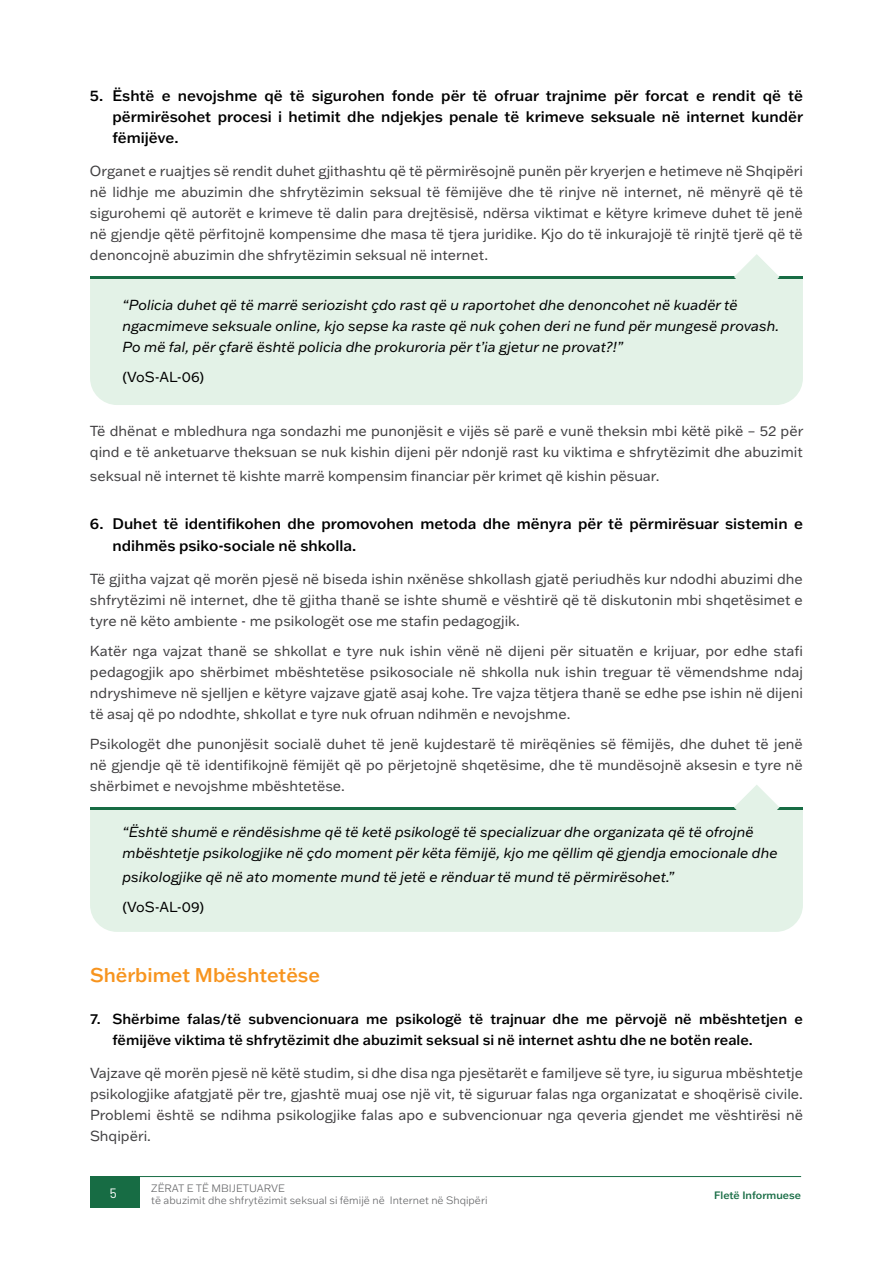
<style>
.page{position:relative;width:893px;height:1263px;background:#fff}
.page>*{position:absolute;margin:0;border:0;box-sizing:border-box;transform-origin:0 0}
.t1{font:500 19.5px "Franklin Gothic ATF";color:#f7941e}
.t2{font:500 15px/21px "Franklin Gothic ATF";color:#000;text-align:justify}
.t3{font:14.25px/21px "Franklin Gothic ATF";color:#414042;text-align:justify}
.t4{font:italic 14.25px/21px "Franklin Gothic ATF";color:#000}
.t5{font:500 14.25px/21px "Franklin Gothic ATF";color:#000}
.t6{font:14.25px "Franklin Gothic ATF";color:#000}
.t7{font:13.5px "Barlow";color:#fff}
.t8{font:300 10.5px/12.6px "Franklin Gothic ATF";color:#636466}
.t9{font:500 10.5px "Franklin Gothic ATF";color:#176c44}
</style>
<div class="page">
<div style="left:90px;top:1176px;width:50px;height:31px;background:#176c44"></div>
<hr style="left:140px;top:1176px;width:661px;height:1px;background:#176c44">
<div style="left:90px;top:279px;width:713px;height:126px;background:#e3f2e7"></div>
<hr style="left:90px;top:277px;width:713px;height:2px;background:#176c44">
<svg style="left:734px;top:254px;width:45px;height:46px"></svg>
<div style="left:90px;top:809px;width:713px;height:123px;background:#e3f2e7"></div>
<hr style="left:90px;top:807px;width:713px;height:2px;background:#176c44">
<svg style="left:734px;top:785px;width:45px;height:45px"></svg>
<p class="t2" style="left:112px;top:85px;width:692px;text-indent:-22px">5. Është e nevojshme që të sigurohen fonde për të ofruar trajnime për forcat e rendit që të përmirësohet procesi i hetimit dhe ndjekjes penale të krimeve seksuale në internet kundër fëmijëve.</p>
<p class="t3" style="left:90px;top:160px;width:714px">Organet e ruajtjes së rendit duhet gjithashtu që të përmirësojnë punën për kryerjen e hetimeve në Shqipëri në lidhje me abuzimin dhe shfrytëzimin seksual të fëmijëve dhe të rinjve në internet, në mënyrë që të sigurohemi që autorët e krimeve të dalin para drejtësisë, ndërsa viktimat e këtyre krimeve duhet të jenë në gjendje qëtë përfitojnë kompensime dhe masa të tjera juridike. Kjo do të inkurajojë të rinjtë tjerë që të denoncojnë abuzimin dhe shfrytëzimin seksual në internet.</p>
<p class="t4" style="left:122px;top:294px;width:658px">“Policia duhet që të marrë seriozisht çdo rast që u raportohet dhe denoncohet në kuadër të ngacmimeve seksuale online, kjo sepse ka raste që nuk çohen deri ne fund për mungesë provash.<br>Po më fal, për çfarë është policia dhe prokuroria për t’ia gjetur ne provat?!”</p>
<p class="t6" style="left:122px;top:367px;width:83px">(VoS-AL-06)</p>
<p class="t3" style="left:90px;top:420px;width:715px">Të dhënat e mbledhura nga sondazhi me punonjësit e vijës së parë e vunë theksin mbi këtë pikë – 52 për qind e të anketuarve theksuan se nuk kishin dijeni për ndonjë rast ku viktima e shfrytëzimit dhe abuzimit</p>
<p class="t3" style="left:90px;top:465px;width:571px">seksual në internet të kishte marrë kompensim financiar për krimet që kishin pësuar.</p>
<p class="t2" style="left:112px;top:512px;width:692px;line-height:22.5px;text-indent:-22px">6. Duhet të identifikohen dhe promovohen metoda dhe mënyra për të përmirësuar sistemin e ndihmës psiko-sociale në shkolla.</p>
<p class="t3" style="left:90px;top:568px;width:714px">Të gjitha vajzat që morën pjesë në biseda ishin nxënëse shkollash gjatë periudhës kur ndodhi abuzimi dhe shfrytëzimi në internet, dhe të gjitha thanë se ishte shumë e vështirë që të diskutonin mbi shqetësimet e tyre në këto ambiente - me psikologët ose me stafin pedagogjik.</p>
<p class="t3" style="left:90px;top:640px;width:714px">Katër nga vajzat thanë se shkollat e tyre nuk ishin vënë në dijeni për situatën e krijuar, por edhe stafi pedagogjik apo shërbimet mbështetëse psikosociale në shkolla nuk ishin treguar të vëmendshme ndaj ndryshimeve në sjelljen e këtyre vajzave gjatë asaj kohe. Tre vajza tëtjera thanë se edhe pse ishin në dijeni të asaj që po ndodhte, shkollat e tyre nuk ofruan ndihmën e nevojshme.</p>
<p class="t3" style="left:90px;top:733px;width:714px">Psikologët dhe punonjësit socialë duhet të jenë kujdestarë të mirëqënies së fëmijës, dhe duhet të jenë në gjendje që të identifikojnë fëmijët që po përjetojnë shqetësime, dhe të mundësojnë aksesin e tyre në shërbimet e nevojshme mbështetëse.</p>
<p class="t4" style="left:122px;top:821px;width:657px">“Është shumë e rëndësishme që të ketë psikologë të specializuar dhe organizata që të ofrojnë mbështetje psikologjike në çdo moment për këta fëmijë, kjo me qëllim që gjendja emocionale dhe</p>
<p class="t4" style="left:122px;top:866px;width:553px">psikologjike që në ato momente mund të jetë e rënduar të mund të përmirësohet.”</p>
<p class="t6" style="left:122px;top:897px;width:83px">(VoS-AL-09)</p>
<h1 class="t1" style="left:90px;top:962px;width:232px">Shërbimet Mbështetëse</h1>
<p class="t5" style="left:113px;top:1008px;width:692px;text-indent:-23px">7. Shërbime falas/të subvencionuara me psikologë të trajnuar dhe me përvojë në mbështetjen e fëmijëve viktima të shfrytëzimit dhe abuzimit seksual si në internet ashtu dhe ne botën reale.</p>
<p class="t3" style="left:90px;top:1062px;width:715px">Vajzave që morën pjesë në këtë studim, si dhe disa nga pjesëtarët e familjeve së tyre, iu sigurua mbështetje psikologjike afatgjatë për tre, gjashtë muaj ose një vit, të siguruar falas nga organizatat e shoqërisë civile.<br>Problemi është se ndihma psikologjike falas apo e subvencionuar nga qeveria gjendet me vështirësi në Shqipëri.</p>
<p class="t7" style="left:110px;top:1183px;width:8px">5</p>
<p class="t8" style="left:151px;top:1181px;width:338px">ZËRAT E TË MBIJETUARVE<br>të abuzimit dhe shfrytëzimit seksual si fëmijë në Internet në Shqipëri</p>
<p class="t9" style="left:714px;top:1188px;width:89px">Fletë Informuese</p>
</div>
